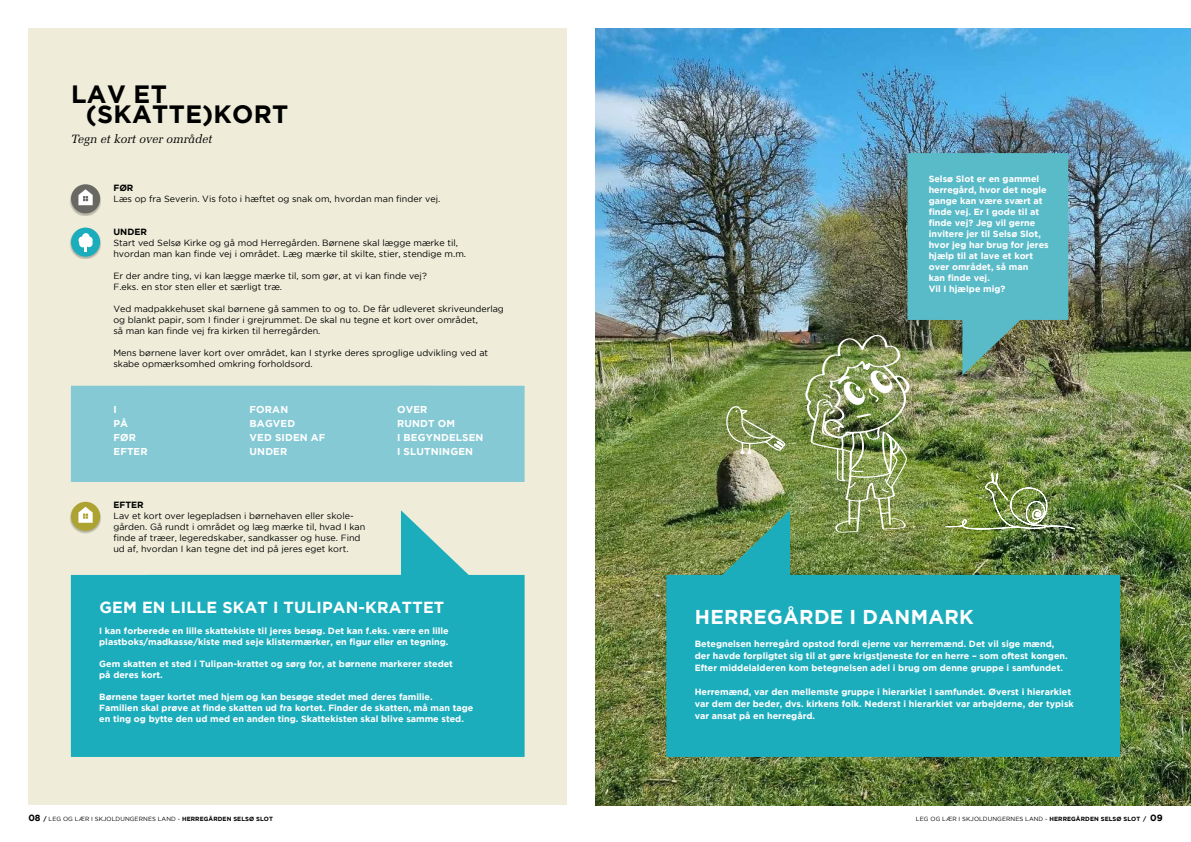
<style>
.page{position:relative;width:1191px;height:842px;background:#fff}
.page>*{position:absolute;margin:0;border:0;box-sizing:border-box;transform-origin:0 0}
.t1{font:700 25px/20px "Gotham";letter-spacing:.015em;color:#000}
.t2{font:700 20px "Gotham";letter-spacing:.015em;color:#fff}
.t3{font:700 16px "Gotham";letter-spacing:.015em;color:#fff}
.t4{font:italic 12px "Melior LT Std";color:#000}
.t5{font:700 10px/14px "Gotham";letter-spacing:.015em;color:#fff}
.t6{font:700 9px/11px "Gotham";color:#fff}
.t7{font:9px/11px "Gotham";color:#000}
.t8{font:700 9px "Gotham";color:#000}
.t9{font:6px "Gotham";letter-spacing:.015em;color:#000}
.s1{font-weight:700;font-size:9px}
.s2{font-weight:700}
</style>
<div class="page">
<div style="left:28px;top:28px;width:539px;height:777px;background:#efedd9"></div>
<svg style="left:71px;top:510px;width:453px;height:247px;fill:#1cadbd"></svg>
<img style="left:595px;top:28px;width:596px;height:777px">
<div style="left:71px;top:386px;width:453px;height:96px;background:#84c9d4"></div>
<svg style="left:666px;top:510px;width:454px;height:247px;background:#2ba3a3"></svg>
<svg style="left:726px;top:405px;width:59px;height:50px;background:#8f9e60"></svg>
<img style="left:804px;top:153px;width:271px;height:380px">
<div style="left:70px;top:228px;width:31px;height:31px;background:#000;opacity:.25"></div>
<div style="left:71px;top:228px;width:29px;height:29px;background:#1cadbd;border-radius:50%"></div>
<div style="left:82px;top:233px;width:8px;height:8px;background:#fff;border-radius:50%"></div>
<div style="left:78px;top:237px;width:8px;height:7px;background:#fff;border-radius:50%"></div>
<div style="left:85px;top:237px;width:8px;height:7px;background:#fff;border-radius:50%"></div>
<div style="left:85px;top:240px;width:8px;height:7px;background:#fff;border-radius:50%"></div>
<div style="left:79px;top:240px;width:8px;height:7px;background:#fff;border-radius:50%"></div>
<svg style="left:84px;top:246px;width:3px;height:5px"></svg>
<div style="left:70px;top:184px;width:31px;height:32px;background:#000;opacity:.25"></div>
<div style="left:71px;top:184px;width:29px;height:29px;background:#6a6863;border-radius:50%"></div>
<svg style="left:78px;top:189px;width:15px;height:16px"></svg>
<div style="left:70px;top:502px;width:31px;height:31px;background:#000;opacity:.25"></div>
<div style="left:71px;top:502px;width:29px;height:29px;background:#ada333;border-radius:50%"></div>
<svg style="left:78px;top:507px;width:15px;height:16px"></svg>
<h1 class="t1" style="left:86px;top:84px;width:204px;text-indent:-15px">LAV ET (SKATTE)KORT</h1>
<h3 class="t4" style="left:71px;top:132px;width:143px">Tegn et kort over området</h3>
<p class="t8" style="left:113px;top:182px;width:22px">FØR</p>
<p class="t7" style="left:113px;top:193px;width:328px">Læs op fra Severin. Vis foto i hæftet og snak om, hvordan man finder vej.</p>
<p class="t8" style="left:113px;top:226px;width:35px">UNDER</p>
<p class="t7" style="left:113px;top:237px;width:354px">Start ved Selsø Kirke og gå mod Herregården. Børnene skal lægge mærke til, hvordan man kan finde vej i området. Læg mærke til skilte, stier, stendige m.m.</p>
<p class="t7" style="left:113px;top:270px;width:315px">Er der andre ting, vi kan lægge mærke til, som gør, at vi kan finde vej?<br>F.eks. en stor sten eller et særligt træ.</p>
<p class="t7" style="left:113px;top:303px;width:392px">Ved madpakkehuset skal børnene gå sammen to og to. De får udleveret skriveunderlag og blankt papir, som I finder i grejrummet. De skal nu tegne et kort over området,<br>så man kan finde vej fra kirken til herregården.</p>
<p class="t7" style="left:113px;top:347px;width:376px">Mens børnene laver kort over området, kan I styrke deres sproglige udvikling ved at skabe opmærksomhed omkring forholdsord.</p>
<p class="t5" style="left:113px;top:402px;width:36px">I<br>PÅ<br>FØR<br>EFTER</p>
<p class="t5" style="left:250px;top:402px;width:77px">FORAN<br>BAGVED<br>VED SIDEN AF<br>UNDER</p>
<p class="t5" style="left:397px;top:402px;width:88px">OVER<br>RUNDT OM<br>I BEGYNDELSEN<br>I SLUTNINGEN</p>
<p class="t8" style="left:113px;top:500px;width:32px">EFTER</p>
<p class="t7" style="left:113px;top:510px;width:253px">Lav et kort over legepladsen i børnehaven eller skole&shy;gården. Gå rundt i området og læg mærke til, hvad I kan finde af træer, legeredskaber, sandkasser og huse. Find ud af, hvordan I kan tegne det ind på jeres eget kort.</p>
<h3 class="t3" style="left:99px;top:598px;width:346px">GEM EN LILLE SKAT I TULIPAN-KRATTET</h3>
<p class="t6" style="left:99px;top:625px;width:351px">I kan forberede en lille skattekiste til jeres besøg. Det kan f.eks. være en lille plastboks/madkasse/kiste med seje klistermærker, en figur eller en tegning.</p>
<p class="t6" style="left:99px;top:658px;width:355px">Gem skatten et sted i Tulipan-krattet og sørg for, at børnene markerer stedet på deres kort.</p>
<p class="t6" style="left:99px;top:691px;width:376px">Børnene tager kortet med hjem og kan besøge stedet med deres familie.<br>Familien skal prøve at finde skatten ud fra kortet. Finder de skatten, må man tage en ting og bytte den ud med en anden ting. Skattekisten skal blive samme sted.</p>
<p class="t9" style="left:28px;top:815px;width:246px"><span class="s1">08</span> <span class="s2">/</span> LEG OG LÆR I SKJOLDUNGERNES LAND - <span class="s2">HERREGÅRDEN SELSØ SLOT</span></p>
<p class="t6" style="left:928px;top:173px;width:121px">Selsø Slot er en gammel herregård, hvor det nogle gange kan være svært at finde vej. Er I gode til at finde vej? Jeg vil gerne invitere jer til Selsø Slot, hvor jeg har brug for jeres hjælp til at lave et kort over området, så man<br>kan finde vej.<br>Vil I hjælpe mig?</p>
<h2 class="t2" style="left:695px;top:605px;width:280px">HERREGÅRDE I DANMARK</h2>
<p class="t6" style="left:694px;top:638px;width:374px;line-height:12px">Betegnelsen herregård opstod fordi ejerne var herremænd. Det vil sige mænd, der havde forpligtet sig til at gøre krigstjeneste for en herre – som oftest kongen.<br>Efter middelalderen kom betegnelsen adel i brug om denne gruppe i samfundet.</p>
<p class="t6" style="left:694px;top:686px;width:380px;line-height:12px">Herremænd, var den mellemste gruppe i hierarkiet i samfundet. Øverst i hierarkiet var dem der beder, dvs. kirkens folk. Nederst i hierarkiet var arbejderne, der typisk var ansat på en herregård.</p>
<p class="t9" style="left:916px;top:815px;width:248px">LEG OG LÆR I SKJOLDUNGERNES LAND - <span class="s2">HERREGÅRDEN SELSØ SLOT /</span> <span class="s1">09</span></p>
</div>
